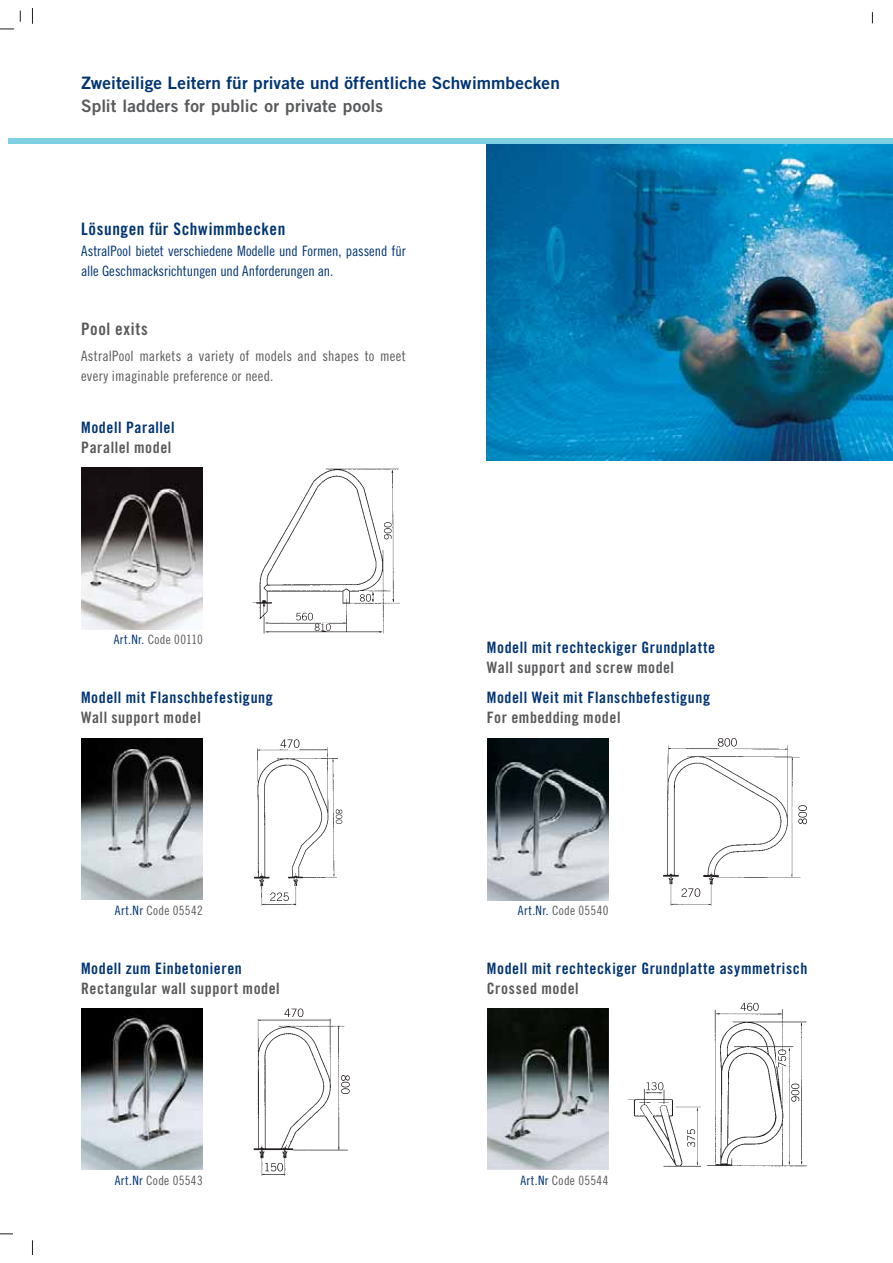
<style>
.page{position:relative;width:893px;height:1263px;background:#fff}
.page>*{position:absolute;margin:0;border:0;box-sizing:border-box;transform-origin:0 0}
.t1{font:17.1px "Trade Gothic Bold Two";letter-spacing:.01em;color:#003473}
.t2{font:17.1px "Trade Gothic Bold Two";letter-spacing:.01em;color:#58595b}
.t3{font:17.1px "Trade Gothic Bold Cond Twenty";letter-spacing:.03em;color:#003473}
.t4{font:17.1px "Trade Gothic Bold Cond Twenty";letter-spacing:.03em;color:#58595b}
.t5{font:15.75px "Trade Gothic Bold Cond Twenty";letter-spacing:.035em;color:#003473}
.t6{font:15.75px "Trade Gothic Bold Cond Twenty";letter-spacing:.035em;color:#58595b}
.t7{font:14.25px/20.1px "Trade Gothic Cond Eighteen";letter-spacing:-.005em;color:#003473}
.t8{font:14.25px/20.1px "Trade Gothic Cond Eighteen";letter-spacing:.02em;color:#58595b}
.t9{font:12.9px "Trade Gothic Cond Eighteen";letter-spacing:.03em;color:#58595b}
.s1{color:#003473}
</style>
<div class="page">
<div style="left:8px;top:138px;width:885px;height:6px;background:#7ed0e0"></div>
<img style="left:253px;top:1008px;width:95px;height:168px">
<svg style="left:269px;top:1161px;width:10px;height:12px"></svg>
<svg style="left:32px;top:9px;width:1px;height:15px"></svg>
<svg style="left:0;top:29px;width:14px;height:1px"></svg>
<svg style="left:20px;top:10px;width:1px;height:12px"></svg>
<svg style="left:0;top:1234px;width:13px;height:1px"></svg>
<svg style="left:32px;top:1240px;width:1px;height:14px"></svg>
<img style="left:487px;top:144px;width:406px;height:316px">
<img style="left:81px;top:468px;width:121px;height:161px">
<img style="left:81px;top:738px;width:121px;height:162px">
<img style="left:81px;top:1008px;width:121px;height:162px">
<img style="left:487px;top:738px;width:121px;height:162px">
<img style="left:663px;top:744px;width:138px;height:162px">
<img style="left:487px;top:1008px;width:121px;height:162px">
<img style="left:628px;top:1002px;width:179px;height:165px">
<img style="left:254px;top:741px;width:89px;height:165px">
<div style="left:336px;top:806px;width:8px;height:11px;background:#fff"></div>
<div style="left:335px;top:806px;width:9px;height:12px;border:1px solid #fff"></div>
<svg style="left:280px;top:739px;width:19px;height:9px"></svg>
<svg style="left:265px;top:1163px;width:18px;height:8px"></svg>
<svg style="left:336px;top:809px;width:6px;height:15px"></svg>
<svg style="left:270px;top:893px;width:19px;height:8px"></svg>
<div style="left:340px;top:1079px;width:11px;height:10px;background:#fff"></div>
<svg style="left:341px;top:1075px;width:9px;height:19px"></svg>
<svg style="left:288px;top:1008px;width:11px;height:10px"></svg>
<svg style="left:284px;top:1009px;width:19px;height:8px"></svg>
<svg style="left:790px;top:1083px;width:10px;height:13px"></svg>
<svg style="left:791px;top:1084px;width:8px;height:18px"></svg>
<div style="left:744px;top:1000px;width:12px;height:12px;background:#fff"></div>
<svg style="left:740px;top:1003px;width:19px;height:8px"></svg>
<svg style="left:649px;top:1081px;width:12px;height:10px"></svg>
<div style="left:685px;top:1131px;width:10px;height:13px;background:#fff"></div>
<svg style="left:687px;top:1129px;width:8px;height:18px"></svg>
<div style="left:776px;top:1053px;width:12px;height:12px;background:#fff"></div>
<svg style="left:778px;top:1050px;width:8px;height:17px"></svg>
<div style="left:793px;top:807px;width:13px;height:15px;background:#fff"></div>
<div style="left:684px;top:890px;width:13px;height:12px;background:#fff"></div>
<svg style="left:718px;top:738px;width:19px;height:9px"></svg>
<svg style="left:681px;top:888px;width:19px;height:9px"></svg>
<svg style="left:798px;top:805px;width:9px;height:19px"></svg>
<img style="left:252px;top:468px;width:148px;height:166px">
<svg style="left:384px;top:522px;width:8px;height:17px"></svg>
<div style="left:299px;top:609px;width:12px;height:11px;background:#fff"></div>
<svg style="left:296px;top:613px;width:35px;height:18px"></svg>
<div style="left:396px;top:524px;width:9px;height:12px;background:#fff"></div>
<div style="left:359px;top:592px;width:10px;height:10px;background:#fff"></div>
<svg style="left:360px;top:594px;width:11px;height:8px"></svg>
<svg style="left:646px;top:1082px;width:17px;height:8px"></svg>
<p class="t1" style="left:81px;top:77px;width:480px">Zweiteilige Leitern für private und öffentliche Schwimmbecken</p>
<p class="t2" style="left:81px;top:100px;width:303px">Split ladders for public or private pools</p>
<p class="t3" style="left:81px;top:223px;width:206px">Lösungen für Schwimmbecken</p>
<p class="t7" style="left:81px;top:242px;width:326px">AstralPool bietet verschiedene Modelle und Formen, passend für alle Geschmacksrichtungen und Anforderungen an.</p>
<p class="t4" style="left:81px;top:323px;width:68px">Pool exits</p>
<p class="t8" style="left:81px;top:347px;width:326px">AstralPool markets a variety of models and shapes to meet every imaginable preference or need.</p>
<p class="t5" style="left:81px;top:421px;width:95px">Modell Parallel</p>
<p class="t6" style="left:81px;top:441px;width:92px">Parallel model</p>
<p class="t9" style="left:114px;top:635px;width:91px"><span class="s1">Art.Nr.</span> Code 00110</p>
<p class="t5" style="left:81px;top:692px;width:193px">Modell mit Flanschbefestigung</p>
<p class="t6" style="left:81px;top:712px;width:121px">Wall support model</p>
<p class="t9" style="left:115px;top:906px;width:89px"><span class="s1">Art.Nr</span> Code 05542</p>
<p class="t5" style="left:81px;top:962px;width:162px">Modell zum Einbetonieren</p>
<p class="t6" style="left:81px;top:982px;width:200px">Rectangular wall support model</p>
<p class="t9" style="left:115px;top:1176px;width:90px"><span class="s1">Art.Nr</span> Code 05543</p>
<p class="t5" style="left:487px;top:642px;width:230px">Modell mit rechteckiger Grundplatte</p>
<p class="t6" style="left:487px;top:662px;width:189px">Wall support and screw model</p>
<p class="t5" style="left:487px;top:692px;width:225px">Modell Weit mit Flanschbefestigung</p>
<p class="t6" style="left:487px;top:712px;width:135px">For embedding model</p>
<p class="t9" style="left:518px;top:906px;width:92px"><span class="s1">Art.Nr.</span> Code 05540</p>
<p class="t5" style="left:487px;top:962px;width:322px">Modell mit rechteckiger Grundplatte asymmetrisch</p>
<p class="t6" style="left:487px;top:982px;width:93px">Crossed model</p>
<p class="t9" style="left:520px;top:1176px;width:90px"><span class="s1">Art.Nr</span> Code 05544</p>
</div>
